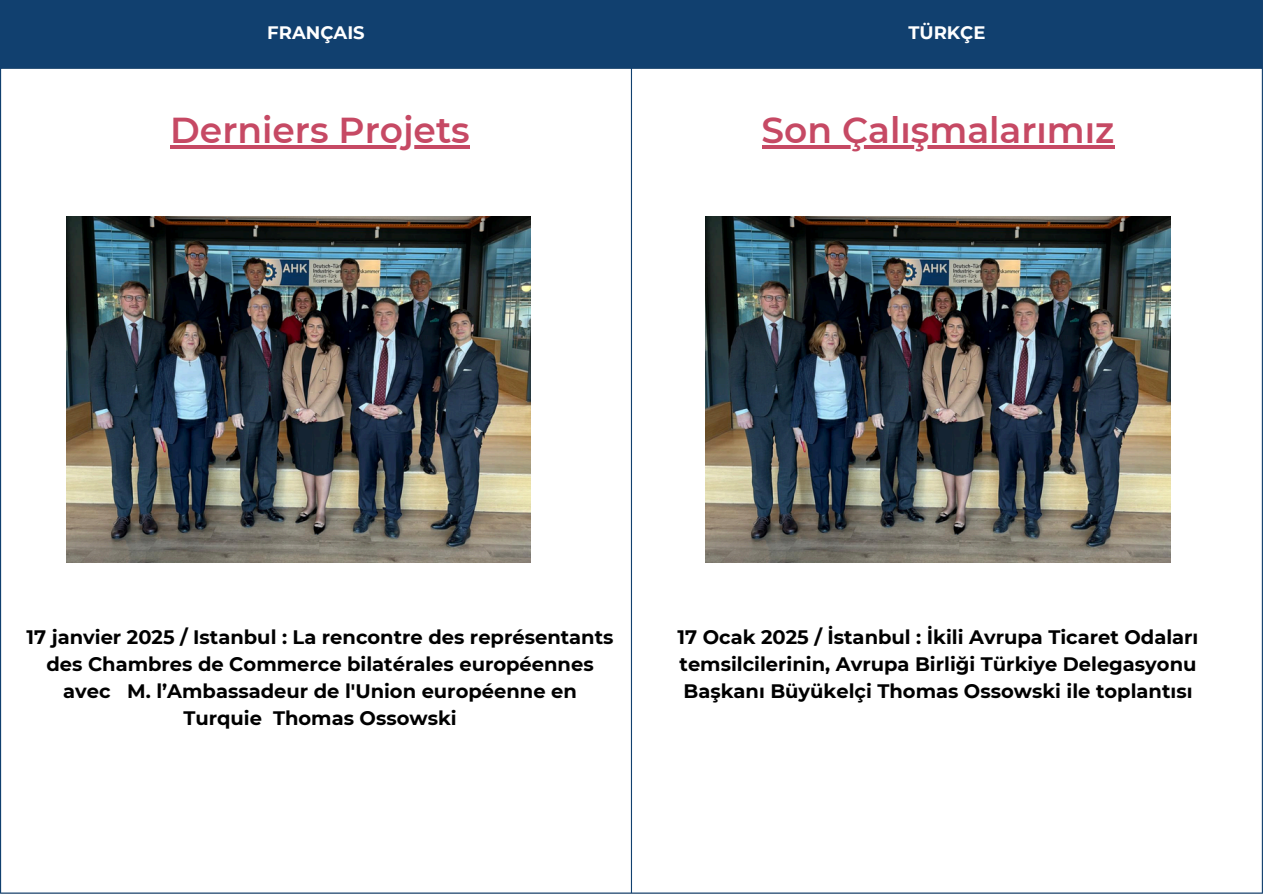
<style>
.page{position:relative;width:1263px;height:894px;background:#fff}
.page>*{position:absolute;margin:0;border:0;box-sizing:border-box;transform-origin:0 0}
.t1{font:600 36px "Montserrat";color:#c64964}
.t2{font:700 19.5px/27px "Montserrat";color:#000;text-align:center}
.t3{font:700 18px "Montserrat";color:#fff}
</style>
<div class="page">
<div style="left:1px;top:1px;width:1261px;height:67px;background:#11406f"></div>
<hr style="left:0;top:1px;width:1px;height:891px;background:#11406f">
<hr style="left:631px;top:1px;width:1px;height:891px;background:#11406f">
<hr style="left:1262px;top:1px;width:1px;height:891px;background:#11406f">
<hr style="left:0;top:0;width:1263px;height:1px;background:#11406f">
<hr style="left:0;top:68px;width:1263px;height:1px;background:#11406f">
<hr style="left:0;top:892px;width:1263px;height:1px;background:#11406f">
<img style="left:66px;top:216px;width:465px;height:346px">
<hr style="left:170px;top:145px;width:300px;height:3px;background:#c64964">
<hr style="left:762px;top:145px;width:352px;height:3px;background:#c64964">
<img style="left:706px;top:216px;width:464px;height:346px">
<p class="t3" style="left:267px;top:22px;width:99px">FRANÇAIS</p>
<p class="t3" style="left:908px;top:22px;width:79px">TÜRKÇE</p>
<h1 class="t1" style="left:170px;top:108px;width:301px">Derniers Projets</h1>
<p class="t1" style="left:762px;top:108px;width:354px">Son Çalışmalarımız</p>
<p class="t2" style="left:27px;top:623px;width:588px">17 janvier 2025 / Istanbul : La rencontre des représentants des Chambres de Commerce bilatérales européennes avec M. l’Ambassadeur de l'Union européenne en Turquie Thomas Ossowski</p>
<h1 class="t2" style="left:678px;top:623px;width:522px;text-align:justify">17 Ocak 2025 / İstanbul : İkili Avrupa Ticaret Odaları temsilcilerinin, Avrupa Birliği Türkiye Delegasyonu Başkanı Büyükelçi Thomas Ossowski ile toplantısı</h1>
</div>
